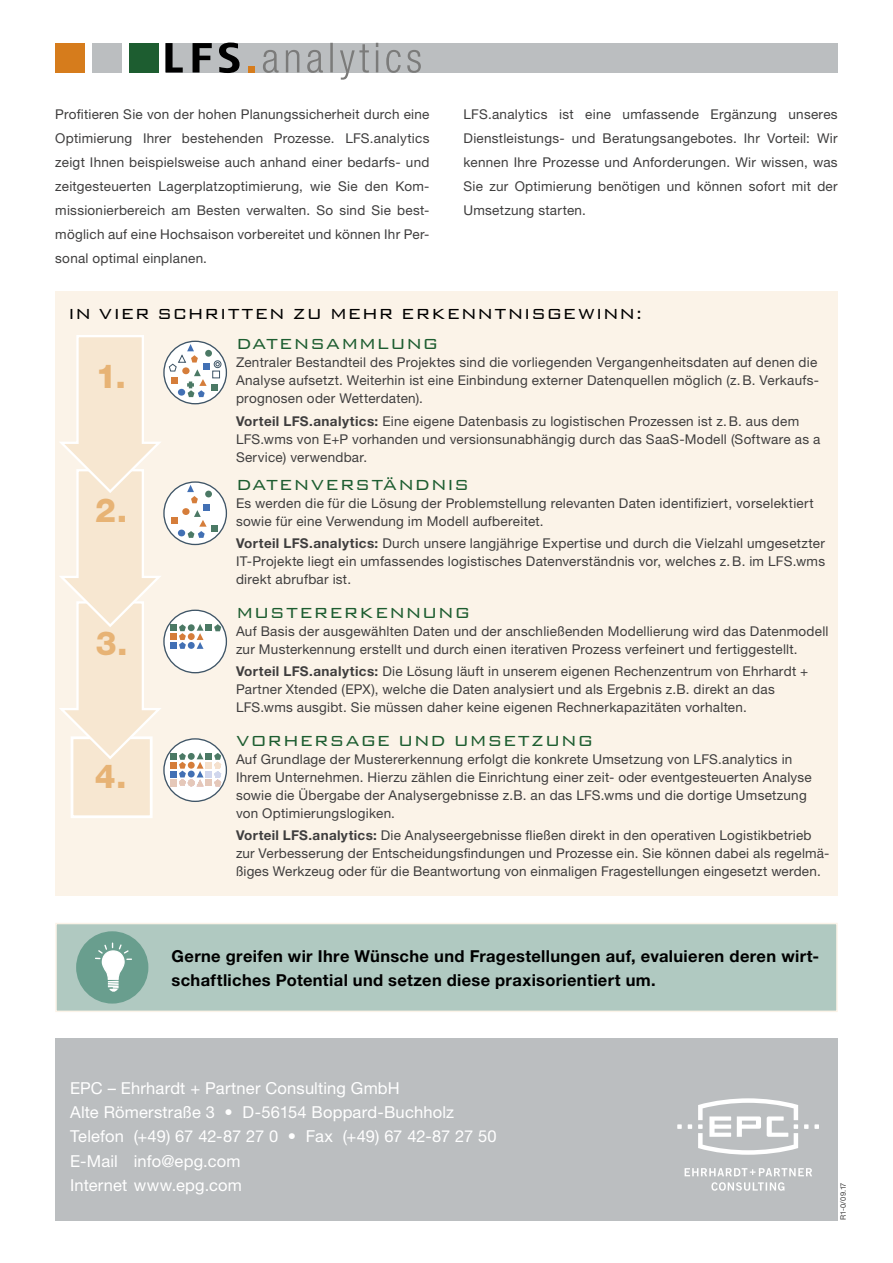
<style>
.page{position:relative;width:893px;height:1263px;background:#fff}
.page>*{position:absolute;margin:0;border:0;box-sizing:border-box;transform-origin:0 0}
.t1{font:800 33.15px "Helvetica Neue";color:#e7b375}
.t2{font:300 19.5px "Bank Gothic BT";letter-spacing:.035em;color:#1d5d30}
.t3{font:300 19.5px "Bank Gothic BT";letter-spacing:.035em;color:#000}
.t4{font:300 19.5px "Bank Gothic BT";letter-spacing:.015em;color:#1d5d30}
.t5{font:16.5px/24.3px "Helvetica Neue";letter-spacing:.01em;color:#fff}
.t6{font:700 16.5px/24px "Helvetica Neue";letter-spacing:.02em;color:#000}
.t7{font:13.5px/18px "Helvetica Neue";letter-spacing:.02em;color:#3f3e3e}
.t8{font:7.5px "Helvetica Neue";color:#3f3e3e}
.s1{font-weight:700}
</style>
<div class="page">
<div style="left:55px;top:43px;width:30px;height:30px;background:#d67c1c"></div>
<div style="left:92px;top:43px;width:30px;height:30px;background:#bbbec0"></div>
<div style="left:129px;top:43px;width:30px;height:30px;background:#1d5d30"></div>
<div style="left:166px;top:43px;width:672px;height:30px;background:#bbbec0"></div>
<div style="left:55px;top:1037px;width:783px;height:183px;background:#bbbec0"></div>
<div style="left:55px;top:291px;width:783px;height:605px;background:#fbf3e8"></div>
<svg style="left:164px;top:341px;width:62px;height:63px"></svg>
<svg style="left:164px;top:482px;width:62px;height:62px"></svg>
<svg style="left:164px;top:610px;width:62px;height:63px"></svg>
<div style="left:164px;top:739px;width:62px;height:62px;background:#fff;border-radius:50%"></div>
<svg style="left:263px;top:43px;width:158px;height:37px"></svg>
<svg style="left:165px;top:43px;width:18px;height:29px"></svg>
<svg style="left:193px;top:43px;width:19px;height:29px"></svg>
<svg style="left:219px;top:43px;width:21px;height:30px"></svg>
<div style="left:248px;top:66px;width:6px;height:7px;background:#d67c1c"></div>
<svg style="left:688px;top:1124px;width:4px;height:5px"></svg>
<svg style="left:677px;top:1124px;width:5px;height:5px"></svg>
<svg style="left:804px;top:1124px;width:15px;height:5px"></svg>
<svg style="left:711px;top:1182px;width:73px;height:9px"></svg>
<svg style="left:685px;top:1168px;width:127px;height:8px"></svg>
<svg style="left:698px;top:1098px;width:100px;height:57px"></svg>
<div style="left:71px;top:736px;width:82px;height:82px;background:#f7e7d1;border:3px solid #fff"></div>
<svg style="left:59px;top:335px;width:162px;height:451px"></svg>
<div style="left:56px;top:923px;width:781px;height:88px;background:#b0c9c1"></div>
<div style="left:55px;top:923px;width:783px;height:89px;border:2px solid #fbf3e8"></div>
<div style="left:76px;top:931px;width:72px;height:72px;background:#699e8e;border-radius:50%"></div>
<svg style="left:96px;top:943px;width:35px;height:49px"></svg>
<p class="t7" style="left:55px;top:102px;width:376px;line-height:24px;text-align:justify">Profitieren Sie von der hohen Planungssicherheit durch eine Optimierung Ihrer bestehenden Prozesse. LFS.analytics zeigt Ihnen beispielsweise auch anhand einer bedarfs- und zeitgesteuerten Lagerplatzoptimierung, wie Sie den Kom&shy;missionierbereich am Besten verwalten. So sind Sie best&shy;möglich auf eine Hochsaison vorbereitet und können Ihr Per&shy;sonal optimal einplanen.</p>
<p class="t7" style="left:463px;top:102px;width:376px;line-height:24px;text-align:justify">LFS.analytics ist eine umfassende Ergänzung unseres Dienstleistungs- und Beratungsangebotes. Ihr Vorteil: Wir kennen Ihre Prozesse und Anforderungen. Wir wissen, was Sie zur Optimierung benötigen und können sofort mit der Umsetzung starten.</p>
<h2 class="t3" style="left:68px;top:304px;width:576px">IN VIER SCHRITTEN ZU MEHR ERKENNTNISGEWINN:</h2>
<h1 class="t1" style="left:96px;top:357px;width:31px">1.</h1>
<h1 class="t1" style="left:95px;top:491px;width:34px">2.</h1>
<h1 class="t1" style="left:96px;top:624px;width:33px">3.</h1>
<h1 class="t1" style="left:95px;top:756px;width:33px">4.</h1>
<h2 class="t2" style="left:236px;top:334px;width:204px">DATENSAMMLUNG</h2>
<p class="t7" style="left:236px;top:353px;width:585px">Zentraler Bestandteil des Projektes sind die vorliegenden Vergangenheitsdaten auf denen die<br>Analyse aufsetzt. Weiterhin ist eine Einbindung externer Datenquellen möglich (z.B. Verkaufs&shy;prognosen oder Wetterdaten).</p>
<p class="t7" style="left:236px;top:411px;width:586px"><span class="s1">Vorteil LFS.analytics:</span> Eine eigene Datenbasis zu logistischen Prozessen ist z.B. aus dem<br>LFS.wms von E+P vorhanden und versionsunabhängig durch das SaaS-Modell (Software as a<br>Service) verwendbar.</p>
<h2 class="t2" style="left:236px;top:475px;width:235px">DATENVERSTÄNDNIS</h2>
<p class="t7" style="left:236px;top:494px;width:579px">Es werden die für die Lösung der Problemstellung relevanten Daten identifiziert, vorselektiert sowie für eine Verwendung im Modell aufbereitet.</p>
<p class="t7" style="left:236px;top:534px;width:591px;text-align:justify"><span class="s1">Vorteil LFS.analytics:</span> Durch unsere langjährige Expertise und durch die Vielzahl umgesetzter IT-Projekte liegt ein umfassendes logistisches Datenverständnis vor, welches z.B. im LFS.wms direkt abrufbar ist.</p>
<h2 class="t2" style="left:236px;top:602px;width:236px">MUSTERERKENNUNG</h2>
<p class="t7" style="left:236px;top:621px;width:594px">Auf Basis der ausgewählten Daten und der anschließenden Modellierung wird das Datenmodell zur Musterkennung erstellt und durch einen iterativen Prozess verfeinert und fertiggestellt.</p>
<p class="t7" style="left:236px;top:662px;width:574px"><span class="s1">Vorteil LFS.analytics:</span> Die Lösung läuft in unserem eigenen Rechenzentrum von Ehrhardt +<br>Partner Xtended (EPX), welche die Daten analysiert und als Ergebnis z.B. direkt an das<br>LFS.wms ausgibt. Sie müssen daher keine eigenen Rechnerkapazitäten vorhalten.</p>
<h2 class="t4" style="left:236px;top:731px;width:359px">VORHERSAGE UND UMSETZUNG</h2>
<p class="t7" style="left:236px;top:750px;width:577px">Auf Grundlage der Mustererkennung erfolgt die konkrete Umsetzung von LFS.analytics in Ihrem Unternehmen. Hierzu zählen die Einrichtung einer zeit- oder eventgesteuerten Analyse sowie die Übergabe der Analysergebnisse z.B. an das LFS.wms und die dortige Umsetzung von Optimierungslogiken.</p>
<p class="t7" style="left:236px;top:826px;width:595px"><span class="s1">Vorteil LFS.analytics:</span> Die Analyseergebnisse fließen direkt in den operativen Logistikbetrieb zur Verbesserung der Entscheidungsfindungen und Prozesse ein. Sie können dabei als regelmä&shy;ßiges Werkzeug oder für die Beantwortung von einmaligen Fragestellungen eingesetzt werden.</p>
<p class="t6" style="left:172px;top:944px;width:649px">Gerne greifen wir Ihre Wünsche und Fragestellungen auf, evaluieren deren wirt&shy;schaftliches Potential und setzen diese praxisorientiert um.</p>
<p class="t5" style="left:70px;top:1075px;width:428px">EPC – Ehrhardt + Partner Consulting GmbH<br>Alte Römerstraße 3 • D-56154 Boppard-Buchholz Telefon (+49) 67 42-87 27 0 • Fax (+49) 67 42-87 27 50<br>E-Mail info@epg.com<br>Internet www.epg.com</p>
<p class="t8" style="left:839px;top:1220px;width:39px;rotate:-90deg">R1-0/09.17</p>
</div>
